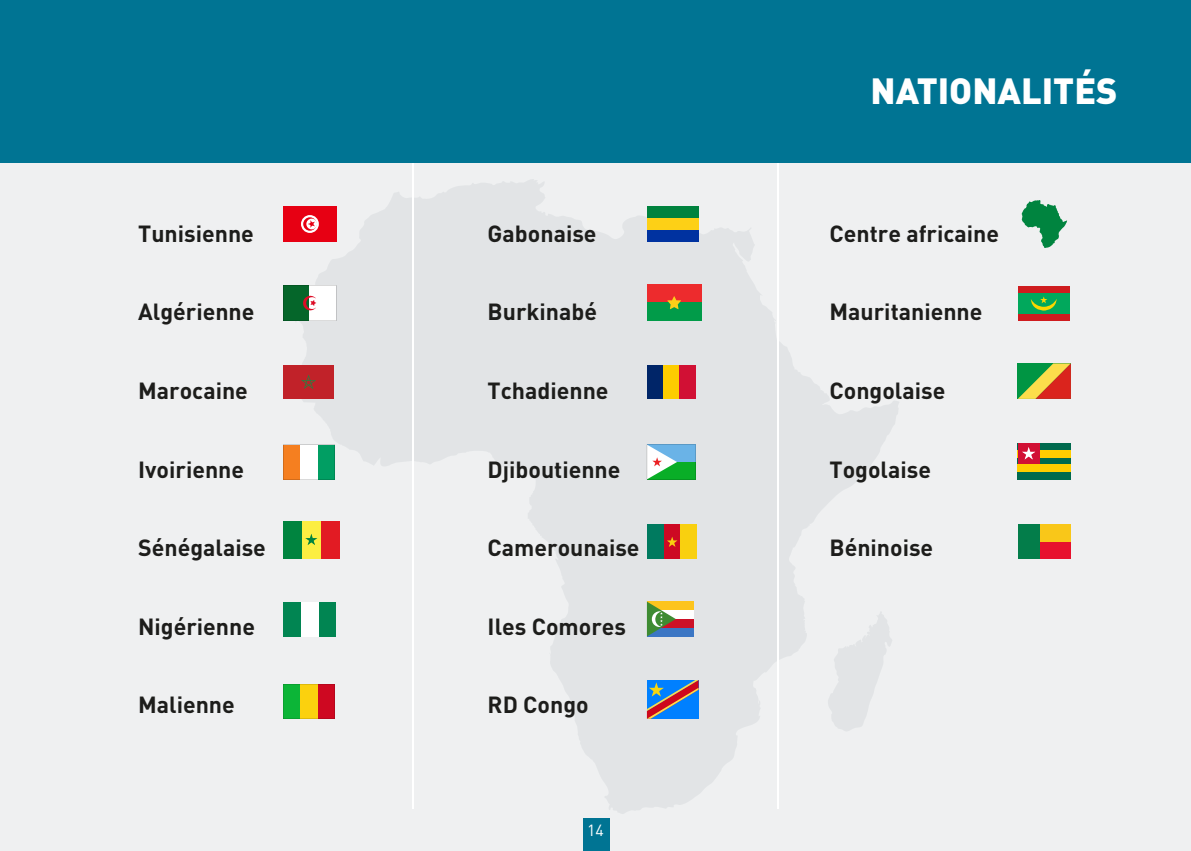
<style>
.page{position:relative;width:1191px;height:851px;background:#fff}
.page>*{position:absolute;margin:0;border:0;box-sizing:border-box;transform-origin:0 0}
.t1{font:900 36px "DIN Pro";color:#fff}
.t2{font:700 23px "DIN Pro";color:#1d1d1b}
.t3{font:16px "DIN Pro";color:#fff}
</style>
<div class="page">
<div style="left:0;top:95px;width:1191px;height:755px;background:linear-gradient(to right,#ecedee,#ebedee)"></div>
<hr style="left:413px;top:145px;width:1px;height:663px;background:#fff">
<hr style="left:777px;top:145px;width:1px;height:663px;background:#fff">
<div style="left:0;top:0;width:1191px;height:162px;background:#007493"></div>
<div style="left:647px;top:284px;width:54px;height:18px;background:#ed2b2d"></div>
<div style="left:647px;top:302px;width:54px;height:19px;background:#019b49"></div>
<svg style="left:667px;top:296px;width:14px;height:13px"></svg>
<div style="left:647px;top:524px;width:17px;height:34px;background:#007a5f"></div>
<div style="left:663px;top:524px;width:17px;height:34px;background:#cd0923"></div>
<div style="left:680px;top:524px;width:17px;height:34px;background:#f9d00f"></div>
<svg style="left:667px;top:537px;width:10px;height:10px"></svg>
<div style="left:647px;top:230px;width:51px;height:11px;background:#0032a0"></div>
<div style="left:647px;top:206px;width:51px;height:12px;background:#00823e"></div>
<div style="left:647px;top:218px;width:51px;height:12px;background:#fdd016"></div>
<div style="left:647px;top:366px;width:16px;height:33px;background:#002568"></div>
<div style="left:663px;top:366px;width:17px;height:33px;background:#fdcd00"></div>
<div style="left:679px;top:366px;width:17px;height:33px;background:#d11034"></div>
<svg style="left:647px;top:444px;width:49px;height:35px"></svg>
<div style="left:647px;top:627px;width:47px;height:9px;background:#3b76c4"></div>
<div style="left:647px;top:619px;width:47px;height:8px;background:#cd1127"></div>
<div style="left:647px;top:610px;width:47px;height:9px;background:#fff"></div>
<div style="left:647px;top:601px;width:47px;height:9px;background:#fdc41d"></div>
<svg style="left:647px;top:601px;width:29px;height:35px"></svg>
<svg style="left:647px;top:680px;width:51px;height:38px;background:#4c74b5"></svg>
<svg style="left:1017px;top:363px;width:54px;height:36px;background:#968739"></svg>
<div style="left:1017px;top:524px;width:23px;height:34px;background:#037d4a"></div>
<div style="left:1040px;top:541px;width:31px;height:17px;background:#e7112d"></div>
<div style="left:1040px;top:524px;width:31px;height:17px;background:#f9c719"></div>
<div style="left:1017px;top:443px;width:54px;height:36px;background:#006a4e"></div>
<div style="left:1017px;top:450px;width:54px;height:7px;background:#ffcd00"></div>
<div style="left:1017px;top:443px;width:22px;height:25px;background:#d11034"></div>
<div style="left:1017px;top:465px;width:54px;height:7px;background:#ffcd00"></div>
<svg style="left:1022px;top:447px;width:13px;height:12px"></svg>
<div style="left:1017px;top:314px;width:52px;height:7px;background:#cf1c1f"></div>
<div style="left:1017px;top:286px;width:52px;height:7px;background:#cf1c1f"></div>
<div style="left:1017px;top:293px;width:52px;height:21px;background:#01a85c"></div>
<svg style="left:1031px;top:296px;width:25px;height:14px"></svg>
<svg style="left:1021px;top:200px;width:46px;height:48px"></svg>
<div style="left:583px;top:818px;width:26px;height:32px;background:#007493"></div>
<svg style="left:283px;top:444px;width:52px;height:35px"></svg>
<div style="left:283px;top:521px;width:56px;height:37px;background:#00843f"></div>
<div style="left:302px;top:521px;width:37px;height:37px;background:#fcee42"></div>
<div style="left:321px;top:521px;width:18px;height:37px;background:#e21b23"></div>
<svg style="left:305px;top:534px;width:12px;height:11px"></svg>
<div style="left:283px;top:601px;width:18px;height:35px;background:#018552"></div>
<div style="left:318px;top:601px;width:18px;height:35px;background:#018552"></div>
<div style="left:301px;top:601px;width:17px;height:35px;background:#fff"></div>
<svg style="left:283px;top:684px;width:52px;height:34px;background:#9d8521"></svg>
<svg style="left:283px;top:285px;width:53px;height:36px"></svg>
<div style="left:283px;top:365px;width:51px;height:34px;background:#c12229"></div>
<svg style="left:301px;top:374px;width:15px;height:15px"></svg>
<div style="left:283px;top:206px;width:54px;height:36px;background:#e70013"></div>
<svg style="left:301px;top:215px;width:18px;height:18px"></svg>
<svg style="left:303px;top:217px;width:14px;height:14px"></svg>
<svg style="left:306px;top:218px;width:11px;height:11px"></svg>
<svg style="left:308px;top:220px;width:7px;height:8px"></svg>
<h1 class="t1" style="left:870px;top:60px;width:248px">NATIONALITÉS</h1>
<p class="t2" style="left:138px;top:214px;width:117px">Tunisienne</p>
<p class="t2" style="left:487px;top:214px;width:110px">Gabonaise</p>
<p class="t2" style="left:829px;top:214px;width:171px">Centre africaine</p>
<p class="t2" style="left:138px;top:293px;width:118px">Algérienne</p>
<p class="t2" style="left:487px;top:293px;width:111px">Burkinabé</p>
<p class="t2" style="left:829px;top:293px;width:154px">Mauritanienne</p>
<p class="t2" style="left:138px;top:371px;width:111px">Marocaine</p>
<p class="t2" style="left:487px;top:371px;width:122px">Tchadienne</p>
<p class="t2" style="left:829px;top:371px;width:117px">Congolaise</p>
<p class="t2" style="left:138px;top:450px;width:107px">Ivoirienne</p>
<p class="t2" style="left:487px;top:450px;width:134px">Djiboutienne</p>
<p class="t2" style="left:829px;top:450px;width:103px">Togolaise</p>
<p class="t2" style="left:138px;top:528px;width:129px">Sénégalaise</p>
<p class="t2" style="left:487px;top:528px;width:153px">Camerounaise</p>
<p class="t2" style="left:829px;top:528px;width:105px">Béninoise</p>
<p class="t2" style="left:138px;top:607px;width:118px">Nigérienne</p>
<p class="t2" style="left:487px;top:607px;width:140px">Iles Comores</p>
<p class="t2" style="left:138px;top:685px;width:98px">Malienne</p>
<p class="t2" style="left:487px;top:685px;width:103px">RD Congo</p>
<p class="t3" style="left:587px;top:818px;width:18px">14</p>
</div>
